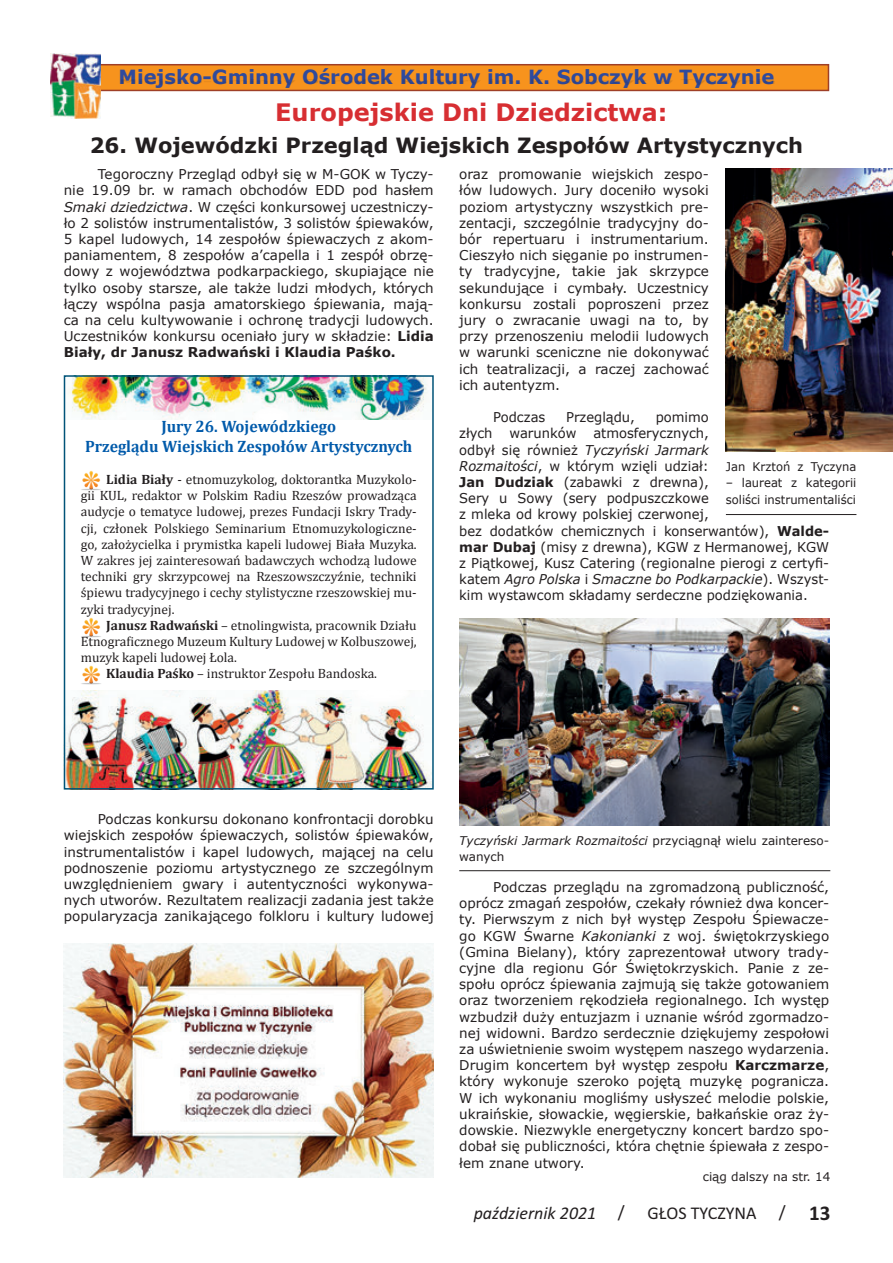
<style>
.page{position:relative;width:893px;height:1263px;background:#fff}
.page>*{position:absolute;margin:0;border:0;box-sizing:border-box;transform-origin:0 0}
.t1{font:700 24px "Verdana";color:#d72e32}
.t2{font:700 21px "Verdana";color:#231f20}
.t3{font:700 19.5px "Verdana";color:#2f4a9d}
.t4{font:italic 18px "Calibri";color:#231f20}
.t5{font:18px "Calibri";color:#231f20}
.t6{font:700 16.5px "Cambria";color:#015aaa;scale:.96 1}
.t7{font:13.5px/16.2px "Verdana";color:#231f20;text-align:justify}
.t8{font:13.5px/16.2px "Cambria";color:#231f20;text-align:justify}
.GT_-_akapit{font:12px/16.2px "Verdana";color:#231f20}
.GT_-_akapit-2{font:12px/16.2px "Verdana";color:#231f20;scale:.96 1}
.s1{font-style:italic}
.s2{font-weight:700}
.s3{font-style:normal}
.s4{font-weight:700;font-size:21px}
</style>
<div class="page">
<img style="left:64px;top:943px;width:370px;height:235px">
<div style="left:50px;top:64px;width:779px;height:27px;background:#f7931d;border:2px solid #9f3f27"></div>
<img style="left:50px;top:54px;width:51px;height:64px">
<svg style="left:121px;top:79px;width:653px;height:6px"></svg>
<img style="left:726px;top:169px;width:167px;height:282px">
<img style="left:459px;top:619px;width:370px;height:206px">
<hr style="left:726px;top:514px;width:130px;height:1px;background:#231f20">
<img style="left:81px;top:470px;width:20px;height:21px">
<img style="left:81px;top:617px;width:20px;height:21px">
<img style="left:81px;top:665px;width:20px;height:20px">
<hr style="left:459px;top:870px;width:371px;height:1px;background:#231f20">
<img style="left:68px;top:378px;width:359px;height:41px">
<div style="left:252px;top:407px;width:38px;height:22px;background:#fff;border-radius:50%"></div>
<img style="left:67px;top:690px;width:364px;height:96px">
<div style="left:354px;top:683px;width:56px;height:19px;background:#fff;border-radius:50%"></div>
<div style="left:64px;top:375px;width:370px;height:414px;border:2px solid #015378"></div>
<p class="t3" style="left:119px;top:63px;width:657px">Miejsko-Gminny Ośrodek Kultury im. K. Sobczyk w Tyczynie</p>
<p class="t1" style="left:275px;top:95px;width:394px">Europejskie Dni Dziedzictwa:</p>
<p class="t2" style="left:90px;top:131px;width:715px">26. Wojewódzki Przegląd Wiejskich Zespołów Artystycznych</p>
<p class="t7" style="left:64px;top:166px;width:371px;text-indent:34px">Tegoroczny Przegląd odbył się w M-GOK w Tyczy&shy;nie 19.09 br. w ramach obchodów EDD pod hasłem <span class="s1">Smaki dziedzictwa</span>. W części konkursowej uczestniczy&shy;ło 2 solistów instrumentalistów, 3 solistów śpiewaków, 5 kapel ludowych, 14 zespołów śpiewaczych z akom&shy;paniamentem, 8 zespołów a’capella i 1 zespół obrzę&shy;dowy z województwa podkarpackiego, skupiające nie tylko osoby starsze, ale także ludzi młodych, których łączy wspólna pasja amatorskiego śpiewania, mają&shy;ca na celu kultywowanie i ochronę tradycji ludowych.<br>Uczestników konkursu oceniało jury w składzie: <span class="s2">Lidia Biały, dr Janusz Radwański i Klaudia Paśko.</span></p>
<p class="t6" style="left:161px;top:415px;width:183px">Jury 26. Wojewódzkiego</p>
<p class="t6" style="left:85px;top:434px;width:342px">Przeglądu Wiejskich Zespołów Artystycznych</p>
<p class="t8" style="left:81px;top:471px;width:337px;text-indent:26px"><span class="s2">Lidia Biały</span> - etnomuzykolog, doktorantka Muzykolo&shy;gii KUL, redaktor w Polskim Radiu Rzeszów prowadząca audycje o tematyce ludowej, prezes Fundacji Iskry Trady&shy;cji, członek Polskiego Seminarium Etnomuzykologiczne&shy;go, założycielka i prymistka kapeli ludowej Biała Muzyka.<br>W zakres jej zainteresowań badawczych wchodzą ludowe techniki gry skrzypcowej na Rzeszowszczyźnie, techniki śpiewu tradycyjnego i cechy stylistyczne rzeszowskiej mu&shy;zyki tradycyjnej.</p>
<p class="t8" style="left:81px;top:617px;width:337px;text-indent:26px"><span class="s2">Janusz Radwański</span> – etnolingwista, pracownik Działu Etnograficznego Muzeum Kultury Ludowej w Kolbuszowej, muzyk kapeli ludowej Łola.</p>
<p class="t8" style="left:106px;top:666px;width:272px"><span class="s2">Klaudia Paśko</span> – instruktor Zespołu Bandoska.</p>
<p class="t7" style="left:459px;top:166px;width:251px">oraz promowanie wiejskich zespo&shy;łów ludowych. Jury doceniło wysoki poziom artystyczny wszystkich pre&shy;zentacji, szczególnie tradycyjny do&shy;bór repertuaru i instrumentarium.<br>Cieszyło nich sięganie po instrumen&shy;ty tradycyjne, takie jak skrzypce sekundujące i cymbały. Uczestnicy konkursu zostali poproszeni przez jury o zwracanie uwagi na to, by przy przenoszeniu melodii ludowych w warunki sceniczne nie dokonywać ich teatralizacji, a raczej zachować ich autentyzm.</p>
<p class="t7" style="left:493px;top:409px;width:54px">Podczas</p>
<p class="t7" style="left:566px;top:409px;width:70px">Przeglądu,</p>
<p class="t7" style="left:459px;top:409px;width:371px;text-align:left;text-indent:197px">pomimo<br>złych warunków atmosferycznych,<br>odbył się również <span class="s1">Tyczyński Jarmark<br>Rozmaitości</span>, w którym wzięli udział:<br><span class="s2">Jan Dudziak</span> (zabawki z drewna),<br>Sery u Sowy (sery podpuszczkowe<br>z mleka od krowy polskiej czerwonej,<br>bez dodatków chemicznych i konserwantów), <span class="s2">Walde&shy;mar Dubaj</span> (misy z drewna), KGW z Hermanowej, KGW z Piątkowej, Kusz Catering (regionalne pierogi z certyfi&shy;katem <span class="s1">Agro Polska</span> i <span class="s1">Smaczne bo Podkarpackie</span>). Wszyst&shy;kim wystawcom składamy serdeczne podziękowania.</p>
<p class="GT_-_akapit-2" style="left:726px;top:459px;width:137px">Jan Krztoń z Tyczyna</p>
<p class="GT_-_akapit-2" style="left:726px;top:475px;width:137px">– laureat z kategorii soliści instrumentaliści</p>
<p class="t7" style="left:64px;top:811px;width:371px;text-indent:34px">Podczas konkursu dokonano konfrontacji dorobku wiejskich zespołów śpiewaczych, solistów śpiewaków, instrumentalistów i kapel ludowych, mającej na celu podnoszenie poziomu artystycznego ze szczególnym uwzględnieniem gwary i autentyczności wykonywa&shy;nych utworów. Rezultatem realizacji zadania jest także popularyzacja zanikającego folkloru i kultury ludowej</p>
<p class="GT_-_akapit" style="left:459px;top:832px;width:371px"><span class="s1">Tyczyński Jarmark Rozmaitości</span> przyciągnął wielu zaintereso&shy;wanych</p>
<p class="t7" style="left:459px;top:879px;width:371px;text-indent:34px">Podczas przeglądu na zgromadzoną publiczność, oprócz zmagań zespołów, czekały również dwa koncer&shy;ty. Pierwszym z nich był występ Zespołu Śpiewacze&shy;go KGW Śwarne <span class="s1">Kakonianki</span> z woj. świętokrzyskiego (Gmina Bielany), który zaprezentował utwory trady&shy;cyjne dla regionu Gór Świętokrzyskich. Panie z ze&shy;społu oprócz śpiewania zajmują się także gotowaniem oraz tworzeniem rękodzieła regionalnego. Ich występ wzbudził duży entuzjazm i uznanie wśród zgormadzo&shy;nej widowni. Bardzo serdecznie dziękujemy zespołowi za uświetnienie swoim występem naszego wydarzenia.<br>Drugim koncertem był występ zespołu <span class="s2">Karczmarze</span>, który wykonuje szeroko pojętą muzykę pogranicza.<br>W ich wykonaniu mogliśmy usłyszeć melodie polskie, ukraińskie, słowackie, węgierskie, bałkańskie oraz ży&shy;dowskie. Niezwykle energetyczny koncert bardzo spo&shy;dobał się publiczności, która chętnie śpiewała z zespo&shy;łem znane utwory.</p>
<p class="GT_-_akapit" style="left:703px;top:1168px;width:129px">ciąg dalszy na str. 14</p>
<h3 class="t4" style="left:474px;top:1201px;width:152px">październik 2021 <span class="s3">/</span></h3>
<h3 class="t5" style="left:647px;top:1200px;width:184px">GŁOS TYCZYNA / <span class="s4">13</span></h3>
</div>
